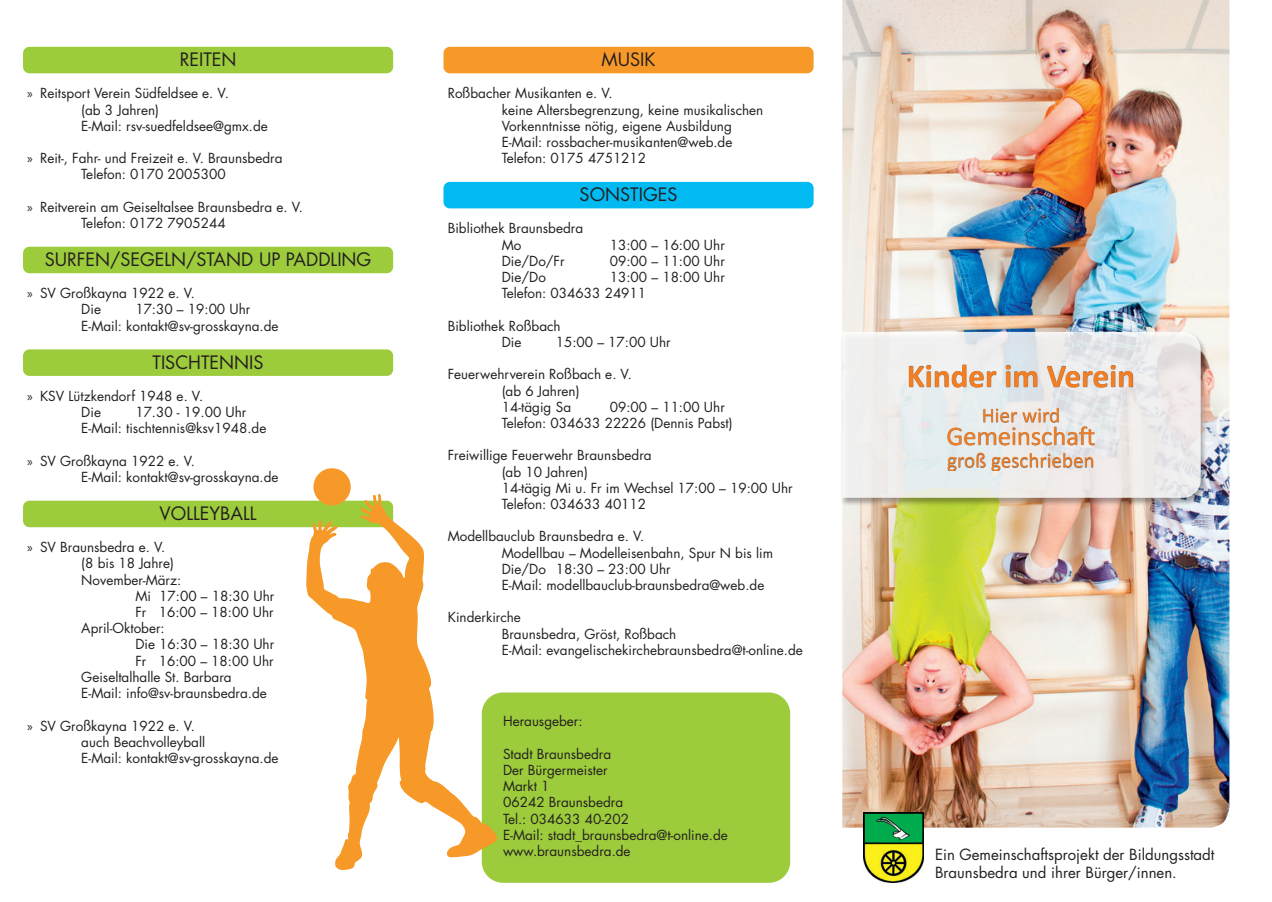
<style>
.page{position:relative;width:1272px;height:902px;background:#fff}
.page>*{position:absolute;margin:0;border:0;box-sizing:border-box;transform-origin:0 0}
.t1{font:700 33px "Calibri";color:#f47e22}
.t2{font:27px "Calibri";letter-spacing:-.01em;color:#f47e22}
.t3{font:21px "Calibri";color:#f47e22}
.t4{font:18px "Futura Std";color:#231f20}
.t5{font:15px/18px "Futura Std";color:#231f20}
.t6{font:13.5px/16.2px "Futura Std";color:#231f20}
.s1{font-family:"Myriad Pro"}
</style>
<div class="page">
<img style="left:842px;top:0;width:387px;height:827px">
<div style="left:443px;top:47px;width:370px;height:26px;background:#f79929;border-radius:6px"></div>
<div style="left:443px;top:182px;width:370px;height:26px;background:#00baf1;border-radius:6px"></div>
<div style="left:23px;top:47px;width:370px;height:26px;background:#9ccb3b;border-radius:6px"></div>
<div style="left:23px;top:247px;width:370px;height:26px;background:#9ccb3b;border-radius:6px"></div>
<div style="left:23px;top:349px;width:370px;height:27px;background:#9ccb3b;border-radius:6px"></div>
<div style="left:23px;top:500px;width:370px;height:27px;background:#9ccb3b;border-radius:6px"></div>
<div style="left:482px;top:692px;width:308px;height:190px;background:#9ccb3b;border-radius:21px"></div>
<svg style="left:306px;top:468px;width:191px;height:402px"></svg>
<div style="left:840px;top:331px;width:367px;height:175px;background:#231f20;opacity:.44"></div>
<svg style="left:842px;top:332px;width:358px;height:165px;fill:#efedec"></svg>
<div style="left:909px;top:365px;width:223px;height:106px;background:#231f20;opacity:.65"></div>
<img style="left:863px;top:812px;width:60px;height:70px">
<h3 class="t4" style="left:601px;top:48px;width:55px">MUSIK</h3>
<p class="t6" style="left:502px;top:85px;width:263px;text-indent:-54px">Roßbacher Musikanten e. V.<br>keine Altersbegrenzung, keine musikalischen Vorkenntnisse nötig, eigene Ausbildung E-Mail: rossbacher-musikanten@web.de Telefon: 0175 4751212</p>
<h3 class="t4" style="left:579px;top:183px;width:99px">SONSTIGES</h3>
<p class="t6" style="left:448px;top:220px;width:137px;text-align:center">Bibliothek Braunsbedra<br>Mo</p>
<h3 class="t4" style="left:180px;top:48px;width:58px">REITEN</h3>
<p class="t6" style="left:81px;top:85px;width:188px;text-indent:-54px"><span class="s1">»</span> Reitsport Verein Südfeldsee e. V.<br>(ab 3 Jahren)<br>E-Mail: rsv-suedfeldsee@gmx.de</p>
<p class="t6" style="left:27px;top:150px;width:257px;text-align:center"><span class="s1">»</span> Reit-, Fahr- und Freizeit e. V. Braunsbedra<br>Telefon: 0170 2005300</p>
<p class="t6" style="left:81px;top:199px;width:223px;text-indent:-54px"><span class="s1">»</span> Reitverein am Geiseltalsee Braunsbedra e. V.<br>Telefon: 0172 7905244</p>
<h3 class="t4" style="left:45px;top:248px;width:328px">SURFEN/SEGELN/STAND UP PADDLING</h3>
<p class="t6" style="left:81px;top:285px;width:115px;text-indent:-54px"><span class="s1">»</span> SV Großkayna 1922 e. V.<br>Die</p>
<p class="t6" style="left:610px;top:237px;width:116px">13:00 – 16:00 Uhr</p>
<p class="t6" style="left:502px;top:253px;width:64px">Die/Do/Fr</p>
<p class="t6" style="left:610px;top:253px;width:116px">09:00 – 11:00 Uhr</p>
<p class="t6" style="left:502px;top:269px;width:46px">Die/Do</p>
<p class="t6" style="left:502px;top:269px;width:224px;text-indent:108px">13:00 – 18:00 Uhr<br>Telefon: 034633 24911</p>
<p class="t6" style="left:502px;top:318px;width:60px;text-indent:-54px">Bibliothek Roßbach<br>Die</p>
<p class="t6" style="left:81px;top:301px;width:199px;text-indent:54px">17:30 – 19:00 Uhr<br>E-Mail: kontakt@sv-grosskayna.de</p>
<h3 class="t4" style="left:152px;top:350px;width:113px">TISCHTENNIS</h3>
<p class="t6" style="left:81px;top:388px;width:123px;text-indent:-54px"><span class="s1">»</span> KSV Lützkendorf 1948 e. V.<br>Die</p>
<p class="t6" style="left:556px;top:334px;width:116px">15:00 – 17:00 Uhr</p>
<p class="t6" style="left:448px;top:366px;width:186px;text-align:center">Feuerwehrverein Roßbach e. V. (ab 6 Jahren)<br>14-tägig Sa</p>
<p class="t6" style="left:502px;top:399px;width:232px;text-indent:108px">09:00 – 11:00 Uhr<br>Telefon: 034633 22226 (Dennis Pabst)</p>
<p class="t6" style="left:502px;top:447px;width:292px;text-indent:-54px">Freiwillige Feuerwehr Braunsbedra<br>(ab 10 Jahren)<br>14-tägig Mi u. Fr im Wechsel 17:00 – 19:00 Uhr<br>Telefon: 034633 40112</p>
<p class="t6" style="left:502px;top:528px;width:273px;text-indent:-54px">Modellbauclub Braunsbedra e. V.<br>Modellbau – Modelleisenbahn, Spur N bis lim Die/Do 18:30 – 23:00 Uhr<br>E-Mail: modellbauclub-braunsbedra@web.de</p>
<p class="t6" style="left:502px;top:609px;width:303px;text-indent:-54px">Kinderkirche<br>Braunsbedra, Gröst, Roßbach<br>E-Mail: evangelischekirchebraunsbedra@t-online.de</p>
<p class="t6" style="left:81px;top:404px;width:186px;text-indent:54px">17.30 - 19.00 Uhr<br>E-Mail: tischtennis@ksv1948.de</p>
<p class="t6" style="left:81px;top:453px;width:199px;text-indent:-54px"><span class="s1">»</span> SV Großkayna 1922 e. V.<br>E-Mail: kontakt@sv-grosskayna.de</p>
<h3 class="t4" style="left:160px;top:501px;width:98px">VOLLEYBALL</h3>
<p class="t6" style="left:27px;top:539px;width:139px"><span class="s1">»</span> SV Braunsbedra e. V.</p>
<p class="t6" style="left:81px;top:555px;width:94px">(8 bis 18 Jahre)</p>
<p class="t6" style="left:81px;top:571px;width:101px">November-März:</p>
<p class="t6" style="left:135px;top:588px;width:140px">Mi 17:00 – 18:30 Uhr</p>
<p class="t6" style="left:135px;top:604px;width:140px">Fr 16:00 – 18:00 Uhr</p>
<p class="t6" style="left:81px;top:620px;width:85px">April-Oktober:</p>
<p class="t6" style="left:135px;top:636px;width:140px">Die 16:30 – 18:30 Uhr</p>
<p class="t6" style="left:135px;top:652px;width:140px">Fr 16:00 – 18:00 Uhr</p>
<p class="t6" style="left:81px;top:669px;width:152px">Geiseltalhalle St. Barbara</p>
<p class="t6" style="left:81px;top:685px;width:187px">E-Mail: info@sv-braunsbedra.de</p>
<p class="t6" style="left:81px;top:717px;width:199px;text-indent:-54px"><span class="s1">»</span> SV Großkayna 1922 e. V.<br>auch Beachvolleyball<br>E-Mail: kontakt@sv-grosskayna.de</p>
<p class="t6" style="left:503px;top:713px;width:81px">Herausgeber:</p>
<p class="t6" style="left:503px;top:745px;width:226px">Stadt Braunsbedra<br>Der Bürgermeister<br>Markt 1<br>06242 Braunsbedra<br>Tel.: 034633 40-202<br>E-Mail: stadt_braunsbedra@t-online.de www.braunsbedra.de</p>
<h1 class="t1" style="left:906px;top:355px;width:230px">Kinder im Verein</h1>
<h3 class="t3" style="left:981px;top:402px;width:80px">Hier wird</h3>
<h2 class="t2" style="left:946px;top:419px;width:150px">Gemeinschaft</h2>
<h3 class="t3" style="left:947px;top:447px;width:149px">groß geschrieben</h3>
<p class="t5" style="left:935px;top:845px;width:281px">Ein Gemeinschaftsprojekt der Bildungsstadt<br>Braunsbedra und ihrer Bürger/innen.</p>
</div>
